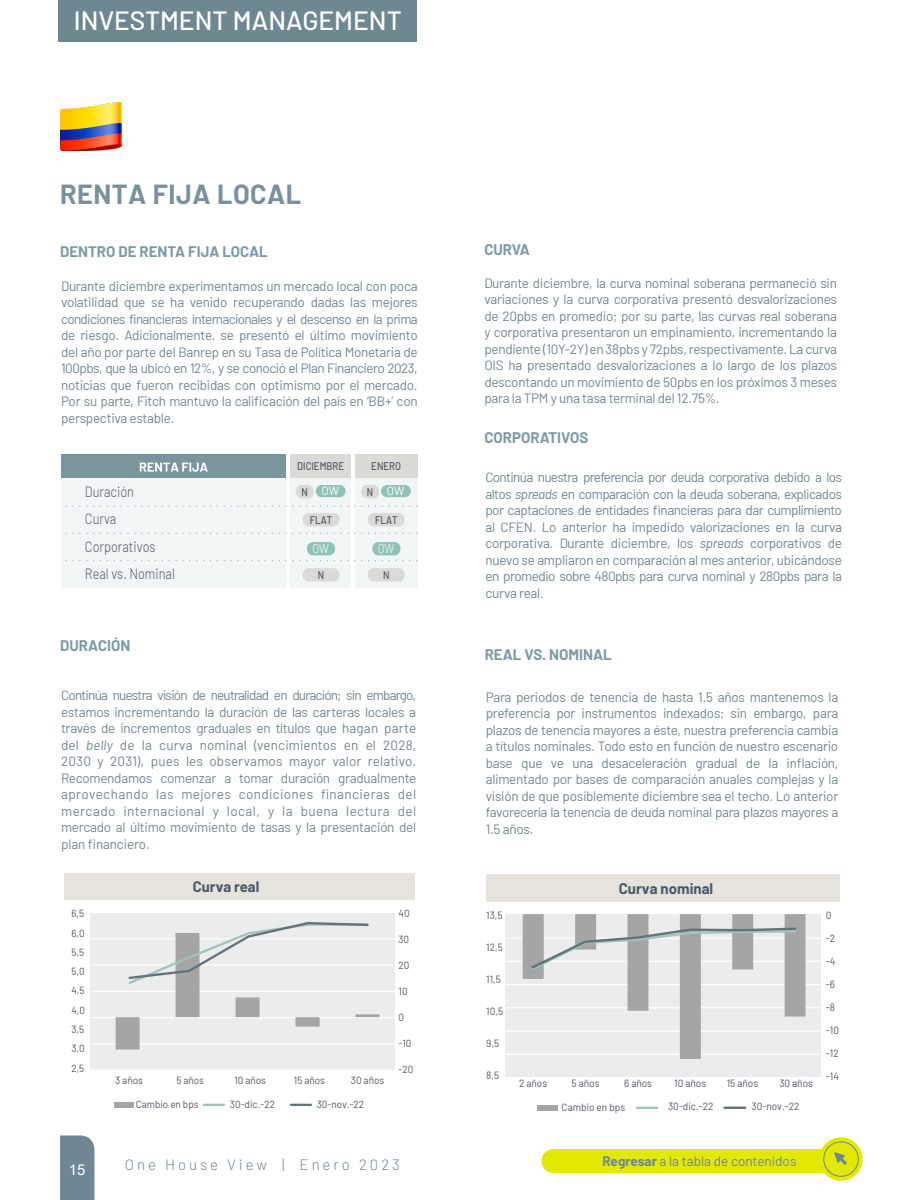
<style>
.page{position:relative;width:900px;height:1200px;background:#fff}
.page>*{position:absolute;margin:0;border:0;box-sizing:border-box;transform-origin:0 0}
.t1{font:700 27px "Barlow";letter-spacing:.02em;color:#6f8795}
.t2{font:500 26.4px "Barlow";color:#fff}
.t3{font:700 15px "Barlow";color:#7d9aa6}
.t4{font:300 15px "Barlow";letter-spacing:.2em;color:#6f8795}
.t5{font:700 15px "Barlow";color:#49576b}
.t6{font:15px "Arial";color:#fff}
.t7{font:300 14.85px/27.5px "Barlow";color:#525664;scale:.86 1}
.t8{font:700 14.85px "Barlow";color:#49576b}
.t9{font:13.5px/16.5px "Barlow";letter-spacing:-.02em;color:#6f8795;text-align:justify}
.t10{font:13.5px "Barlow";color:#6f8795}
.t11{font:300 13.05px "Barlow";color:#fff;scale:.86 1}
.t12{font:11.85px "Barlow";color:#fff}
.t13{font:500 11.1px "Barlow";color:#525664;scale:.86 1}
.t14{font:10.5px/23px "Barlow";color:#535765;scale:.95 1}
.t15{font:10.35px/19.4px "Barlow";color:#535765;text-align:justify;scale:.95 1}
.s1{font-style:italic}
.s2{font-weight:700}
</style>
<div class="page">
<div style="left:90px;top:913px;width:305px;height:157px;background:#ebecee"></div>
<div style="left:64px;top:873px;width:351px;height:27px;background:#e6e3dc"></div>
<hr style="left:91px;top:1043px;width:304px;height:1px;background:#fff">
<hr style="left:91px;top:1017px;width:304px;height:1px;background:#fff">
<hr style="left:91px;top:991px;width:304px;height:1px;background:#fff">
<hr style="left:91px;top:964px;width:304px;height:2px;background:#fff">
<hr style="left:91px;top:938px;width:304px;height:1px;background:#fff">
<div style="left:114px;top:1102px;width:20px;height:5px;background:#a5a5a5"></div>
<hr style="left:204px;top:1104px;width:20px;height:2px;background:#a2c4b9">
<hr style="left:291px;top:1104px;width:20px;height:2px;background:#65737c">
<svg style="left:116px;top:922px;width:264px;height:128px"></svg>
<div style="left:506px;top:914px;width:315px;height:163px;background:#ebecee"></div>
<div style="left:486px;top:875px;width:354px;height:27px;background:#e6e3dc"></div>
<hr style="left:505px;top:1054px;width:315px;height:1px;background:#fff">
<hr style="left:505px;top:1030px;width:315px;height:2px;background:#fff">
<hr style="left:505px;top:1007px;width:315px;height:1px;background:#fff">
<hr style="left:505px;top:984px;width:315px;height:1px;background:#fff">
<hr style="left:505px;top:961px;width:315px;height:1px;background:#fff">
<hr style="left:505px;top:937px;width:315px;height:2px;background:#fff">
<div style="left:537px;top:1105px;width:21px;height:5px;background:#a5a5a5"></div>
<hr style="left:637px;top:1107px;width:20px;height:2px;background:#a2c4b9">
<hr style="left:725px;top:1107px;width:20px;height:2px;background:#65737c">
<svg style="left:523px;top:914px;width:282px;height:145px"></svg>
<div style="left:61px;top:478px;width:357px;height:110px;background:#f2f5f5"></div>
<div style="left:289px;top:455px;width:63px;height:23px;background:#dadad7"></div>
<div style="left:355px;top:455px;width:63px;height:23px;background:#dadad7"></div>
<div style="left:61px;top:455px;width:225px;height:23px;background:#7b95a0"></div>
<hr style="left:286px;top:454px;width:3px;height:134px;background:#fff">
<hr style="left:352px;top:454px;width:3px;height:135px;background:#fff">
<svg style="left:65px;top:505px;width:352px;height:2px"></svg>
<svg style="left:65px;top:533px;width:352px;height:1px"></svg>
<svg style="left:65px;top:560px;width:352px;height:1px"></svg>
<svg style="left:140px;top:463px;width:68px;height:9px"></svg>
<div style="left:368px;top:513px;width:37px;height:13px;background:#dadad7;border-radius:6px"></div>
<div style="left:361px;top:485px;width:18px;height:13px;background:#dadad7;border-radius:6px"></div>
<div style="left:368px;top:568px;width:37px;height:13px;background:#dadad7;border-radius:6px"></div>
<div style="left:372px;top:542px;width:28px;height:13px;background:#8ec3b6;border-radius:6px"></div>
<div style="left:381px;top:485px;width:30px;height:12px;background:#8ec3b6;border-radius:6px"></div>
<div style="left:303px;top:513px;width:36px;height:13px;background:#dadad7;border-radius:6px"></div>
<div style="left:296px;top:485px;width:18px;height:13px;background:#dadad7;border-radius:6px"></div>
<div style="left:303px;top:568px;width:36px;height:13px;background:#dadad7;border-radius:6px"></div>
<div style="left:307px;top:542px;width:28px;height:13px;background:#8ec3b6;border-radius:6px"></div>
<div style="left:316px;top:485px;width:30px;height:12px;background:#8ec3b6;border-radius:6px"></div>
<img style="left:60px;top:103px;width:61px;height:48px">
<div style="left:58px;top:0;width:359px;height:41px;background:#6e8893"></div>
<div style="left:542px;top:1149px;width:319px;height:24px;background:#e2e900;border-radius:12px"></div>
<svg style="left:819px;top:1137px;width:44px;height:44px"></svg>
<svg style="left:832px;top:1150px;width:18px;height:18px"></svg>
<div style="left:823px;top:1141px;width:36px;height:36px;border:1px solid #6f8795;border-radius:50%"></div>
<div style="left:60px;top:1135px;width:34px;height:65px;background:#6f8795"></div>
<h2 class="t2" style="left:74px;top:2px;width:330px">INVESTMENT MANAGEMENT</h2>
<h1 class="t1" style="left:60px;top:174px;width:243px">RENTA FIJA LOCAL</h1>
<p class="t3" style="left:60px;top:240px;width:209px">DENTRO DE RENTA FIJA LOCAL</p>
<p class="t3" style="left:484px;top:239px;width:47px">CURVA</p>
<p class="t9" style="left:61px;top:277px;width:358px">Durante diciembre experimentamos un mercado local con poca volatilidad que se ha venido recuperando dadas las mejores condiciones financieras internacionales y el descenso en la prima de riesgo. Adicionalmente, se presentó el último movimiento del año por parte del Banrep en su Tasa de Política Monetaria de 100pbs, que la ubicó en 12%, y se conoció el Plan Financiero 2023, noticias que fueron recibidas con optimismo por el mercado.<br>Por su parte, Fitch mantuvo la calificación del país en ‘BB+’ con perspectiva estable.</p>
<p class="t7" style="left:85px;top:477px;width:106px">Duración<br>Curva<br>Corporativos<br>Real vs. Nominal</p>
<p class="t3" style="left:60px;top:635px;width:72px">DURACIÓN</p>
<p class="t13" style="left:297px;top:458px;width:56px">DICIEMBRE</p>
<p class="t13" style="left:371px;top:458px;width:36px">ENERO</p>
<p class="t13" style="left:302px;top:484px;width:9px">N</p>
<p class="t12" style="left:322px;top:482px;width:19px">OW</p>
<p class="t13" style="left:367px;top:484px;width:9px">N</p>
<p class="t12" style="left:387px;top:482px;width:19px">OW</p>
<p class="t13" style="left:310px;top:512px;width:27px">FLAT</p>
<p class="t13" style="left:375px;top:512px;width:27px">FLAT</p>
<p class="t11" style="left:312px;top:539px;width:21px">OW</p>
<p class="t11" style="left:378px;top:539px;width:21px">OW</p>
<p class="t13" style="left:318px;top:567px;width:9px">N</p>
<p class="t13" style="left:383px;top:567px;width:9px">N</p>
<p class="t9" style="left:61px;top:686px;width:357px">Continúa nuestra visión de neutralidad en duración; sin embargo, estamos incrementando la duración de las carteras locales a través de incrementos graduales en títulos que hagan parte del <span class="s1">belly</span> de la curva nominal (vencimientos en el 2028, 2030 y 2031), pues les observamos mayor valor relativo.<br>Recomendamos comenzar a tomar duración gradualmente aprovechando las mejores condiciones financieras del mercado internacional y local, y la buena lectura del mercado al último movimiento de tasas y la presentación del plan financiero.</p>
<p class="t8" style="left:193px;top:876px;width:68px">Curva real</p>
<p class="t15" style="left:71px;top:903px;width:16px">6,5<br>6,0<br>5,5<br>5,0<br>4,5<br>4,0<br>3,5<br>3,0<br>2,5</p>
<p class="t15" style="left:399px;top:903px;width:13px">40</p>
<p class="t15" style="left:399px;top:929px;width:13px">30</p>
<p class="t15" style="left:399px;top:955px;width:13px">20</p>
<p class="t15" style="left:399px;top:981px;width:11px">10</p>
<p class="t15" style="left:399px;top:1007px;width:7px">0</p>
<p class="t15" style="left:399px;top:1033px;width:15px">-10</p>
<p class="t15" style="left:399px;top:1059px;width:17px">-20</p>
<p class="t15" style="left:115px;top:1070px;width:31px">3 años</p>
<p class="t15" style="left:176px;top:1070px;width:31px">5 años</p>
<p class="t15" style="left:234px;top:1070px;width:35px">10 años</p>
<p class="t15" style="left:294px;top:1070px;width:34px">15 años</p>
<p class="t15" style="left:351px;top:1070px;width:36px">30 años</p>
<p class="t15" style="left:230px;top:1093px;width:49px">30-dic.-22</p>
<p class="t15" style="left:317px;top:1093px;width:51px">30-nov.-22</p>
<p class="t15" style="left:136px;top:1093px;width:68px">Cambio en bps</p>
<p class="t9" style="left:484px;top:274px;width:354px">Durante diciembre, la curva nominal soberana permaneció sin variaciones y la curva corporativa presentó desvalorizaciones de 20pbs en promedio; por su parte, las curvas real soberana y corporativa presentaron un empinamiento, incrementando la pendiente (10Y-2Y) en 38pbs y 72pbs, respectivamente. La curva OIS ha presentado desvalorizaciones a lo largo de los plazos descontando un movimiento de 50pbs en los próximos 3 meses para la TPM y una tasa terminal del 12.75%.</p>
<p class="t3" style="left:484px;top:427px;width:105px">CORPORATIVOS</p>
<p class="t9" style="left:485px;top:468px;width:358px">Continúa nuestra preferencia por deuda corporativa debido a los altos <span class="s1">spreads</span> en comparación con la deuda soberana, explicados por captaciones de entidades financieras para dar cumplimiento al CFEN. Lo anterior ha impedido valorizaciones en la curva corporativa. Durante diciembre, los <span class="s1">spreads</span> corporativos de nuevo se ampliaron en comparación al mes anterior, ubicándose en promedio sobre 480pbs para curva nominal y 280pbs para la curva real.</p>
<p class="t3" style="left:485px;top:644px;width:129px">REAL VS. NOMINAL</p>
<p class="t9" style="left:486px;top:688px;width:354px">Para periodos de tenencia de hasta 1.5 años mantenemos la preferencia por instrumentos indexados; sin embargo, para plazos de tenencia mayores a éste, nuestra preferencia cambia a títulos nominales. Todo esto en función de nuestro escenario base que ve una desaceleración gradual de la inflación, alimentado por bases de comparación anuales complejas y la visión de que posiblemente diciembre sea el techo. Lo anterior favorecería la tenencia de deuda nominal para plazos mayores a 1.5 años.</p>
<p class="t14" style="left:486px;top:903px;width:19px">13,5</p>
<p class="t14" style="left:486px;top:935px;width:19px">12,5</p>
<p class="t14" style="left:486px;top:967px;width:17px">11,5</p>
<p class="t14" style="left:486px;top:999px;width:19px">10,5</p>
<p class="t14" style="left:486px;top:1031px;width:15px">9,5</p>
<p class="t14" style="left:486px;top:1063px;width:15px">8,5</p>
<p class="t5" style="left:619px;top:877px;width:96px">Curva nominal</p>
<p class="t14" style="left:519px;top:1071px;width:31px">2 años</p>
<p class="t14" style="left:572px;top:1071px;width:31px">5 años</p>
<p class="t14" style="left:624px;top:1071px;width:31px">6 años</p>
<p class="t14" style="left:674px;top:1071px;width:35px">10 años</p>
<p class="t14" style="left:727px;top:1071px;width:35px">15 años</p>
<p class="t14" style="left:779px;top:1071px;width:37px">30 años</p>
<p class="t14" style="left:562px;top:1095px;width:68px">Cambio en bps</p>
<p class="t14" style="left:668px;top:1094px;width:49px">30-dic.-22</p>
<p class="t14" style="left:752px;top:1094px;width:52px">30-nov.-22</p>
<p class="t14" style="left:826px;top:903px;width:15px">0 -2 -4 -6 -8 -10 -12 -14</p>
<p class="t6" style="left:69px;top:1160px;width:18px">15</p>
<p class="t4" style="left:125px;top:1154px;width:277px">One House View | Enero 2023</p>
<p class="t10" style="left:602px;top:1151px;width:196px"><span class="s2">Regresar</span> a la tabla de contenidos</p>
</div>
